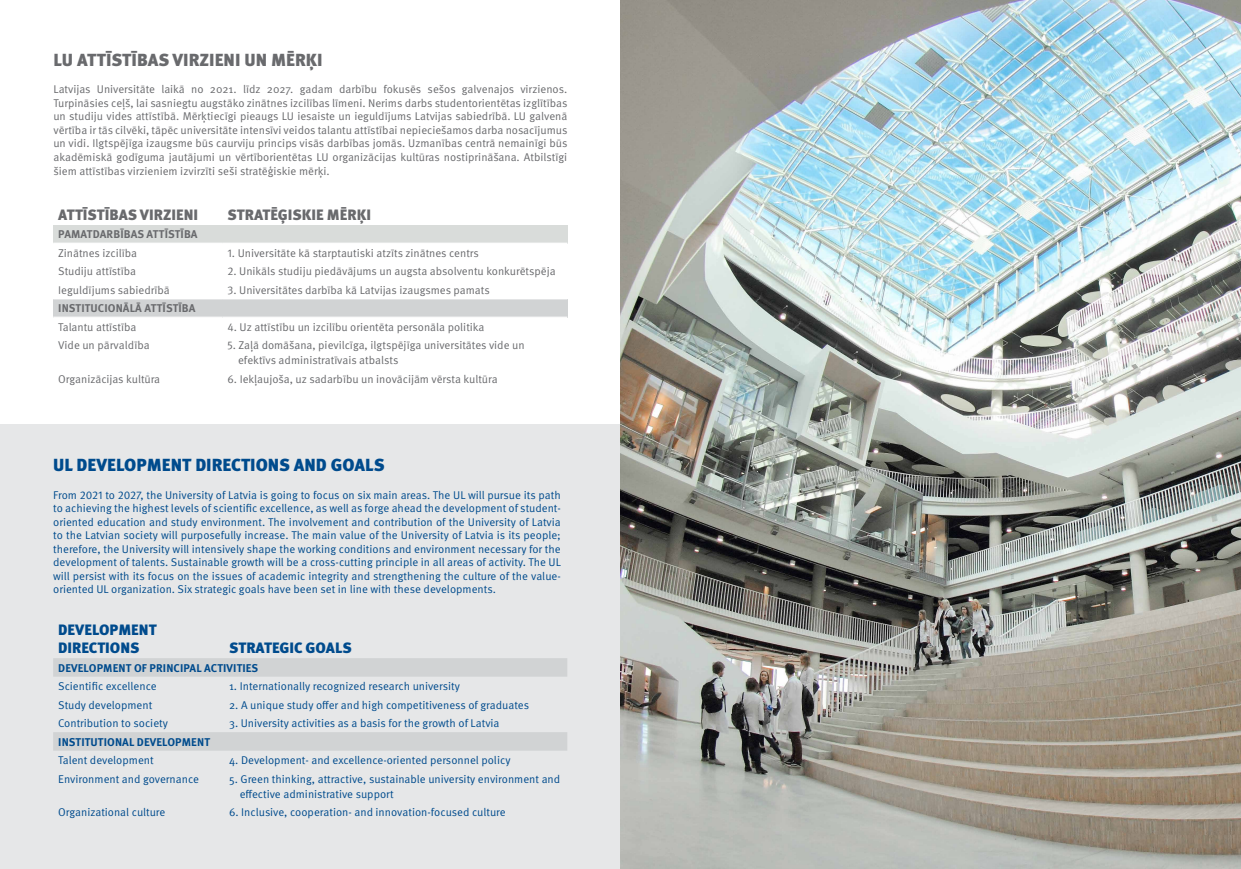
<style>
.page{position:relative;width:1241px;height:869px;background:#fff}
.page>*{position:absolute;margin:0;border:0;box-sizing:border-box;transform-origin:0 0}
.t1{font:900 17.5px "Meta Pro";color:#004b8d}
.t2{font:900 17.5px "Meta Pro";color:#696a6d}
.t3{font:900 15px "Meta Pro";color:#696a6d}
.t4{font:900 15px/18px "Meta Pro";color:#004b8d}
.t5{font:11.25px/13.5px "Meta Pro Norm";color:#004b8d;text-align:justify}
.t6{font:11.25px/13.5px "Meta Pro Norm";letter-spacing:-.005em;color:#696a6d;text-align:justify}
.t7{font:700 11.25px "Meta Pro";letter-spacing:.01em;color:#004b8d}
.t8{font:700 11.25px "Meta Pro";letter-spacing:.01em;color:#696a6d}
</style>
<div class="page">
<div style="left:0;top:424px;width:620px;height:444px;background:#e6e7e8"></div>
<div style="left:53px;top:225px;width:514px;height:18px;background:#d9dcda"></div>
<div style="left:53px;top:298px;width:514px;height:19px;background:#d1d3d4"></div>
<hr style="left:53px;top:242px;width:169px;height:2px;background:#fff">
<hr style="left:222px;top:242px;width:345px;height:2px;background:#fff">
<hr style="left:53px;top:298px;width:169px;height:1px;background:#fff">
<hr style="left:222px;top:298px;width:345px;height:1px;background:#fff">
<hr style="left:53px;top:316px;width:169px;height:2px;background:#fff">
<hr style="left:222px;top:316px;width:345px;height:2px;background:#fff">
<svg style="left:53px;top:658px;width:514px;height:92px"></svg>
<img style="left:620px;top:0;width:620px;height:868px">
<h1 class="t2" style="left:53px;top:46px;width:270px">LU ATTĪSTĪBAS VIRZIENI UN MĒRĶI</h1>
<p class="t6" style="left:53px;top:82px;width:515px">Latvijas Universitāte laikā no 2021. līdz 2027. gadam darbību fokusēs sešos galvenajos virzienos.<br>Turpināsies ceļš, lai sasniegtu augstāko zinātnes izcilības līmeni. Nerims darbs studentorientētas izglītības un studiju vides attīstībā. Mērķtiecīgi pieaugs LU iesaiste un ieguldījums Latvijas sabiedrībā. LU galvenā vērtība ir tās cilvēki, tāpēc universitāte intensīvi veidos talantu attīstībai nepieciešamos darba nosacījumus un vidi. Ilgtspējīga izaugsme būs caurviju princips visās darbības jomās. Uzmanības centrā nemainīgi būs akadēmiskā godīguma jautājumi un vērtīborientētas LU organizācijas kultūras nostiprināšana. Atbilstīgi šiem attīstības virzieniem izvirzīti seši stratēģiskie mērķi.</p>
<h2 class="t3" style="left:58px;top:202px;width:141px">ATTĪSTĪBAS VIRZIENI</h2>
<h2 class="t3" style="left:227px;top:202px;width:145px">STRATĒĢISKIE MĒRĶI</h2>
<p class="t8" style="left:58px;top:225px;width:141px">PAMATDARBĪBAS ATTĪSTĪBA</p>
<p class="t6" style="left:58px;top:245px;width:80px">Zinātnes izcilība</p>
<p class="t6" style="left:227px;top:245px;width:253px">1. Universitāte kā starptautiski atzīts zinātnes centrs</p>
<p class="t6" style="left:58px;top:264px;width:79px">Studiju attīstība</p>
<p class="t6" style="left:227px;top:264px;width:329px">2. Unikāls studiju piedāvājums un augsta absolventu konkurētspēja</p>
<p class="t6" style="left:58px;top:282px;width:113px">Ieguldījums sabiedrībā</p>
<p class="t6" style="left:227px;top:282px;width:264px">3. Universitātes darbība kā Latvijas izaugsmes pamats</p>
<p class="t8" style="left:58px;top:299px;width:139px">INSTITUCIONĀLĀ ATTĪSTĪBA</p>
<p class="t6" style="left:58px;top:319px;width:80px">Talantu attīstība</p>
<p class="t6" style="left:227px;top:319px;width:258px">4. Uz attīstību un izcilību orientēta personāla politika</p>
<p class="t6" style="left:58px;top:338px;width:93px">Vide un pārvaldība</p>
<p class="t6" style="left:238px;top:337px;width:288px;line-height:15px;text-indent:-11px">5. Zaļā domāšana, pievilcīga, ilgtspējīga universitātes vide un efektīvs administratīvais atbalsts</p>
<p class="t6" style="left:58px;top:371px;width:103px">Organizācijas kultūra</p>
<p class="t6" style="left:227px;top:371px;width:271px">6. Iekļaujoša, uz sadarbību un inovācijām vērsta kultūra</p>
<h1 class="t1" style="left:53px;top:451px;width:333px">UL DEVELOPMENT DIRECTIONS AND GOALS</h1>
<p class="t5" style="left:53px;top:487px;width:509px">From 2021 to 2027, the University of Latvia is going to focus on six main areas. The UL will pursue its path to achieving the highest levels of scientific excellence, as well as forge ahead the development of student&shy;oriented education and study environment. The involvement and contribution of the University of Latvia to the Latvian society will purposefully increase. The main value of the University of Latvia is its people; therefore, the University will intensively shape the working conditions and environment necessary for the development of talents. Sustainable growth will be a cross-cutting principle in all areas of activity. The UL will persist with its focus on the issues of academic integrity and strengthening the culture of the value&shy;oriented UL organization. Six strategic goals have been set in line with these developments.</p>
<h2 class="t4" style="left:58px;top:620px;width:100px">DEVELOPMENT<br>DIRECTIONS</h2>
<h2 class="t4" style="left:229px;top:638px;width:124px">STRATEGIC GOALS</h2>
<p class="t7" style="left:58px;top:658px;width:201px">DEVELOPMENT OF PRINCIPAL ACTIVITIES</p>
<p class="t5" style="left:58px;top:678px;width:100px">Scientific excellence</p>
<p class="t5" style="left:229px;top:678px;width:232px">1. Internationally recognized research university</p>
<p class="t5" style="left:58px;top:697px;width:96px">Study development</p>
<p class="t5" style="left:229px;top:697px;width:301px">2. A unique study offer and high competitiveness of graduates</p>
<p class="t5" style="left:58px;top:715px;width:111px">Contribution to society</p>
<p class="t5" style="left:229px;top:715px;width:272px">3. University activities as a basis for the growth of Latvia</p>
<p class="t7" style="left:58px;top:732px;width:153px">INSTITUTIONAL DEVELOPMENT</p>
<p class="t5" style="left:58px;top:752px;width:97px">Talent development</p>
<p class="t5" style="left:229px;top:752px;width:283px">4. Development- and excellence-oriented personnel policy</p>
<p class="t5" style="left:58px;top:771px;width:142px">Environment and governance</p>
<p class="t5" style="left:240px;top:770px;width:322px;line-height:15px;text-indent:-11px">5. Green thinking, attractive, sustainable university environment and effective administrative support</p>
<p class="t5" style="left:58px;top:804px;width:109px">Organizational culture</p>
<p class="t5" style="left:229px;top:804px;width:278px">6. Inclusive, cooperation- and innovation-focused culture</p>
</div>
